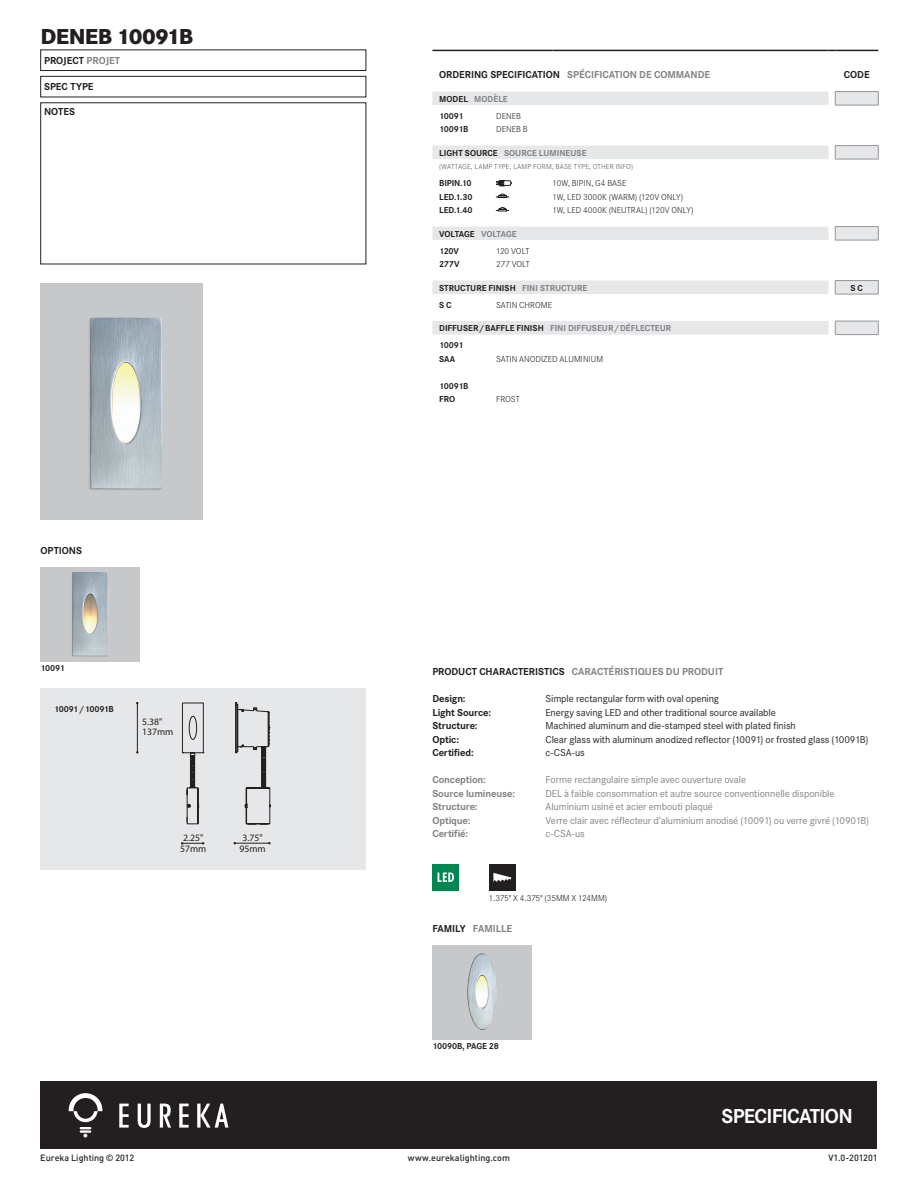
<style>
.page{position:relative;width:918px;height:1188px;background:#fff}
.page>*{position:absolute;margin:0;border:0;box-sizing:border-box;transform-origin:0 0}
.NOM_-_PRODUIT__COR{font:800 22.5px "Corporate S";letter-spacing:-.035em;color:#231f20}
.t1{font:700 21px "Corporate S";letter-spacing:-.035em;color:#fff}
.TXT__fr__COR_7_9{font:10.5px "Corporate S";letter-spacing:-.01em;color:#808285}
.TXT__ang__COR_7_9{font:10.5px "Corporate S";letter-spacing:-.01em;color:#231f20}
.TXT__ang__COR_7_9-2{font:700 10.5px "Corporate S";letter-spacing:-.005em;color:#231f20}
.TITRE_-_PRODUIT_Ca{font:700 10.5px "Corporate S";color:#808285}
.TXT__fr__COR_7_9-2{font:700 10.5px "Corporate S";letter-spacing:-.01em;color:#808285}
.HEADINGS_ORDER__COR{font:700 10.5px "Corporate S";color:#808285}
.TITRE_-_PRODUIT_Ca-2{font:700 10.5px "Corporate S";color:#231f20}
.HEADINGS_CODE__COR{font:700 10.5px "Corporate S";color:#231f20}
.t2{font:9.75px/11.7px "Myriad Pro";color:#231f20;text-align:center}
.ORDER_DESCRP{font:300 9px "Corporate S";color:#231f20}
.ORDER_SUBHEADINGS{font:700 9px "Corporate S";color:#808285}
.ORDER_CODES{font:700 9px "Corporate S";letter-spacing:-.02em;color:#231f20}
.t3{font:500 9px "DIN";color:#231f20}
.ORDER_SUBHEADINGS-2{font:700 9px "Corporate S";color:#231f20}
.LÉGENDE_icone{font:300 9px "Corporate S";letter-spacing:-.015em;color:#231f20}
.CODE-produit_-refe{font:700 9px "Corporate S";letter-spacing:-.02em;color:#231f20}
.CODE-produit_-refe-2{font:700 9px "Corporate S";letter-spacing:-.045em;color:#231f20}
.ORDER_FINAL_CODE{font:700 9px "Corporate S";color:#231f20}
.FOOTNOTE{font:300 7.5px "Corporate S";letter-spacing:.025em;color:#57585a}
.s1{color:#808285}
.s2{color:#231f20}
</style>
<div class="page">
<div style="left:40px;top:1082px;width:838px;height:67px;background:#231f20"></div>
<div style="left:40px;top:50px;width:326px;height:21px;border:1px solid #231f20"></div>
<div style="left:40px;top:76px;width:326px;height:21px;border:1px solid #231f20"></div>
<svg style="left:119px;top:1104px;width:10px;height:24px"></svg>
<svg style="left:179px;top:1104px;width:10px;height:24px"></svg>
<svg style="left:160px;top:1104px;width:11px;height:24px"></svg>
<svg style="left:138px;top:1104px;width:13px;height:24px"></svg>
<svg style="left:197px;top:1104px;width:31px;height:24px"></svg>
<svg style="left:69px;top:1093px;width:33px;height:45px"></svg>
<div style="left:432px;top:864px;width:27px;height:27px;background:#008751"></div>
<svg style="left:438px;top:872px;width:16px;height:10px"></svg>
<div style="left:489px;top:864px;width:27px;height:27px;background:#231f20"></div>
<svg style="left:493px;top:873px;width:18px;height:9px"></svg>
<img style="left:432px;top:945px;width:100px;height:95px">
<img style="left:40px;top:284px;width:163px;height:236px">
<svg style="left:432px;top:92px;width:446px;height:243px"></svg>
<hr style="left:432px;top:50px;width:64px;height:1px;background:#231f20">
<hr style="left:496px;top:50px;width:57px;height:1px;background:#231f20">
<hr style="left:553px;top:50px;width:276px;height:1px;background:#231f20">
<hr style="left:835px;top:91px;width:43px;height:1px;background:#939598">
<svg style="left:835px;top:92px;width:1px;height:13px"></svg>
<svg style="left:878px;top:92px;width:1px;height:13px"></svg>
<hr style="left:835px;top:105px;width:43px;height:1px;background:#939598">
<hr style="left:835px;top:145px;width:43px;height:1px;background:#939598">
<svg style="left:835px;top:146px;width:1px;height:13px"></svg>
<svg style="left:878px;top:146px;width:1px;height:13px"></svg>
<hr style="left:835px;top:159px;width:43px;height:1px;background:#939598">
<hr style="left:835px;top:226px;width:43px;height:1px;background:#939598">
<svg style="left:835px;top:227px;width:1px;height:13px"></svg>
<svg style="left:878px;top:227px;width:1px;height:13px"></svg>
<hr style="left:835px;top:240px;width:43px;height:1px;background:#939598">
<hr style="left:835px;top:280px;width:43px;height:1px;background:#939598">
<svg style="left:835px;top:281px;width:1px;height:13px"></svg>
<svg style="left:878px;top:281px;width:1px;height:13px"></svg>
<hr style="left:835px;top:294px;width:43px;height:1px;background:#939598">
<hr style="left:835px;top:321px;width:43px;height:1px;background:#939598">
<svg style="left:835px;top:321px;width:1px;height:13px"></svg>
<svg style="left:878px;top:321px;width:1px;height:13px"></svg>
<hr style="left:835px;top:334px;width:43px;height:1px;background:#939598">
<hr style="left:835px;top:50px;width:43px;height:1px;background:#231f20">
<svg style="left:496px;top:180px;width:16px;height:6px"></svg>
<svg style="left:496px;top:194px;width:13px;height:4px"></svg>
<svg style="left:496px;top:207px;width:13px;height:4px"></svg>
<div style="left:40px;top:688px;width:326px;height:182px;background:#e6e7e9"></div>
<hr style="left:137px;top:703px;width:1px;height:49px;background:#231f20">
<svg style="left:181px;top:842px;width:23px;height:3px"></svg>
<hr style="left:234px;top:843px;width:35px;height:1px;background:#231f20">
<svg style="left:182px;top:702px;width:89px;height:122px"></svg>
<img style="left:40px;top:567px;width:100px;height:95px">
<p class="NOM_-_PRODUIT__COR" style="left:40px;top:23px;width:154px">DENEB 10091B</p>
<p class="TXT__ang__COR_7_9-2" style="left:44px;top:54px;width:78px">PROJECT <span class="s1">PROJET</span></p>
<p class="TXT__ang__COR_7_9-2" style="left:44px;top:81px;width:51px">SPEC TYPE</p>
<p class="TXT__ang__COR_7_9-2" style="left:44px;top:106px;width:32px">NOTES</p>
<p class="TITRE_-_PRODUIT_Ca-2" style="left:41px;top:544px;width:43px">OPTIONS</p>
<p class="CODE-produit_-refe" style="left:40px;top:663px;width:26px">10091</p>
<p class="CODE-produit_-refe-2" style="left:54px;top:704px;width:61px">10091/10091B</p>
<p class="t2" style="left:142px;top:717px;width:33px;line-height:9.8px;text-align:left">5.38"<br>137mm</p>
<p class="t2" style="left:180px;top:831px;width:28px">2.25"<br>57mm</p>
<p class="t2" style="left:239px;top:831px;width:28px">3.75"<br>95mm</p>
<p class="HEADINGS_ORDER__COR" style="left:439px;top:69px;width:272px"><span class="s2">ORDERING SPECIFICATION</span> SPÉCIFICATION DE COMMANDE</p>
<p class="HEADINGS_CODE__COR" style="left:844px;top:69px;width:27px">CODE</p>
<p class="ORDER_SUBHEADINGS" style="left:439px;top:93px;width:70px"><span class="s2">MODEL</span> MODÈLE</p>
<p class="ORDER_CODES" style="left:439px;top:110px;width:26px">10091</p>
<p class="ORDER_CODES" style="left:439px;top:124px;width:31px">10091B</p>
<p class="ORDER_DESCRP" style="left:496px;top:111px;width:26px">DENEB</p>
<p class="ORDER_DESCRP" style="left:496px;top:124px;width:33px">DENEB B</p>
<p class="ORDER_SUBHEADINGS" style="left:439px;top:147px;width:149px"><span class="s2">LIGHT SOURCE</span> SOURCE LUMINEUSE</p>
<p class="FOOTNOTE" style="left:439px;top:162px;width:195px">(WATTAGE, LAMP TYPE, LAMP FORM, BASE TYPE, OTHER INFO)</p>
<p class="ORDER_CODES" style="left:439px;top:178px;width:34px">BIPIN.10</p>
<p class="ORDER_CODES" style="left:439px;top:191px;width:35px">LED.1.30</p>
<p class="ORDER_CODES" style="left:439px;top:205px;width:35px">LED.1.40</p>
<p class="ORDER_DESCRP" style="left:553px;top:178px;width:75px">10W, BIPIN, G4 BASE</p>
<p class="ORDER_DESCRP" style="left:553px;top:192px;width:132px">1W, LED 3000K (WARM) (120V ONLY)</p>
<p class="ORDER_DESCRP" style="left:553px;top:205px;width:143px">1W, LED 4000K (NEUTRAL) (120V ONLY)</p>
<p class="ORDER_SUBHEADINGS-2" style="left:439px;top:228px;width:79px">VOLTAGE <span class="s1">VOLTAGE</span></p>
<p class="ORDER_CODES" style="left:439px;top:245px;width:21px">120V</p>
<p class="ORDER_CODES" style="left:439px;top:259px;width:22px">277V</p>
<p class="ORDER_DESCRP" style="left:496px;top:246px;width:35px">120 VOLT</p>
<p class="ORDER_DESCRP" style="left:496px;top:259px;width:35px">277 VOLT</p>
<p class="ORDER_SUBHEADINGS-2" style="left:439px;top:282px;width:150px">STRUCTURE FINISH <span class="s1">FINI STRUCTURE</span></p>
<p class="ORDER_FINAL_CODE" style="left:851px;top:282px;width:14px">S C</p>
<p class="ORDER_CODES" style="left:439px;top:299px;width:14px">S C</p>
<p class="ORDER_DESCRP" style="left:496px;top:300px;width:58px">SATIN CHROME</p>
<p class="ORDER_SUBHEADINGS" style="left:439px;top:323px;width:234px"><span class="s2">DIFFUSER/BAFFLE FINISH</span> FINI DIFFUSEUR/DÉFLECTEUR</p>
<p class="ORDER_CODES" style="left:439px;top:340px;width:26px">10091</p>
<p class="ORDER_CODES" style="left:439px;top:353px;width:18px">SAA</p>
<p class="ORDER_CODES" style="left:439px;top:380px;width:31px">10091B</p>
<p class="ORDER_CODES" style="left:439px;top:394px;width:17px">FRO</p>
<p class="ORDER_DESCRP" style="left:496px;top:354px;width:109px">SATIN ANODIZED ALUMINIUM</p>
<p class="ORDER_DESCRP" style="left:496px;top:394px;width:25px">FROST</p>
<p class="TITRE_-_PRODUIT_Ca" style="left:432px;top:665px;width:292px"><span class="s2">PRODUCT CHARACTERISTICS</span> CARACTÉRISTIQUES DU PRODUIT</p>
<p class="TXT__ang__COR_7_9-2" style="left:432px;top:692px;width:35px">Design:</p>
<p class="TXT__ang__COR_7_9" style="left:545px;top:693px;width:175px">Simple rectangular form with oval opening</p>
<p class="TXT__ang__COR_7_9-2" style="left:432px;top:706px;width:60px">Light Source:</p>
<p class="TXT__ang__COR_7_9" style="left:545px;top:706px;width:232px">Energy saving LED and other traditional source available</p>
<p class="TXT__ang__COR_7_9-2" style="left:432px;top:719px;width:47px">Structure:</p>
<p class="TXT__ang__COR_7_9" style="left:545px;top:720px;width:252px">Machined aluminum and die-stamped steel with plated finish</p>
<p class="TXT__ang__COR_7_9-2" style="left:432px;top:733px;width:28px">Optic:</p>
<p class="TXT__ang__COR_7_9" style="left:545px;top:733px;width:325px">Clear glass with aluminum anodized reflector (10091) or frosted glass (10091B)</p>
<p class="TXT__ang__COR_7_9-2" style="left:432px;top:746px;width:43px">Certified:</p>
<p class="TXT__ang__COR_7_9" style="left:545px;top:747px;width:41px">c-CSA-us</p>
<p class="TXT__fr__COR_7_9-2" style="left:432px;top:773px;width:55px">Conception:</p>
<p class="TXT__fr__COR_7_9" style="left:545px;top:774px;width:202px">Forme rectangulaire simple avec ouverture ovale</p>
<p class="TXT__fr__COR_7_9-2" style="left:432px;top:787px;width:84px">Source lumineuse:</p>
<p class="TXT__fr__COR_7_9" style="left:545px;top:787px;width:291px">DEL à faible consommation et autre source conventionnelle disponible</p>
<p class="TXT__fr__COR_7_9-2" style="left:432px;top:800px;width:47px">Structure:</p>
<p class="TXT__fr__COR_7_9" style="left:545px;top:801px;width:169px">Aluminium usiné et acier embouti plaqué</p>
<p class="TXT__fr__COR_7_9-2" style="left:432px;top:814px;width:40px">Optique:</p>
<p class="TXT__fr__COR_7_9" style="left:545px;top:814px;width:325px">Verre clair avec réflecteur d’aluminium anodisé (10091) ou verre givré (10901B)</p>
<p class="TXT__fr__COR_7_9-2" style="left:432px;top:827px;width:37px">Certifié:</p>
<p class="TXT__fr__COR_7_9" style="left:545px;top:828px;width:41px">c-CSA-us</p>
<p class="LÉGENDE_icone" style="left:489px;top:893px;width:120px">1.375" X 4.375" (35MM X 124MM)</p>
<p class="TITRE_-_PRODUIT_Ca" style="left:432px;top:922px;width:81px"><span class="s2">FAMILY</span> FAMILLE</p>
<p class="CODE-produit_-refe" style="left:432px;top:1041px;width:68px">10090B, PAGE 28</p>
<h2 class="t1" style="left:722px;top:1104px;width:133px">SPECIFICATION</h2>
<p class="t3" style="left:40px;top:1152px;width:95px">Eureka Lighting © 2012</p>
<p class="t3" style="left:408px;top:1152px;width:104px">www.eurekalighting.com</p>
<p class="t3" style="left:829px;top:1152px;width:50px">V1.0-201201</p>
</div>
